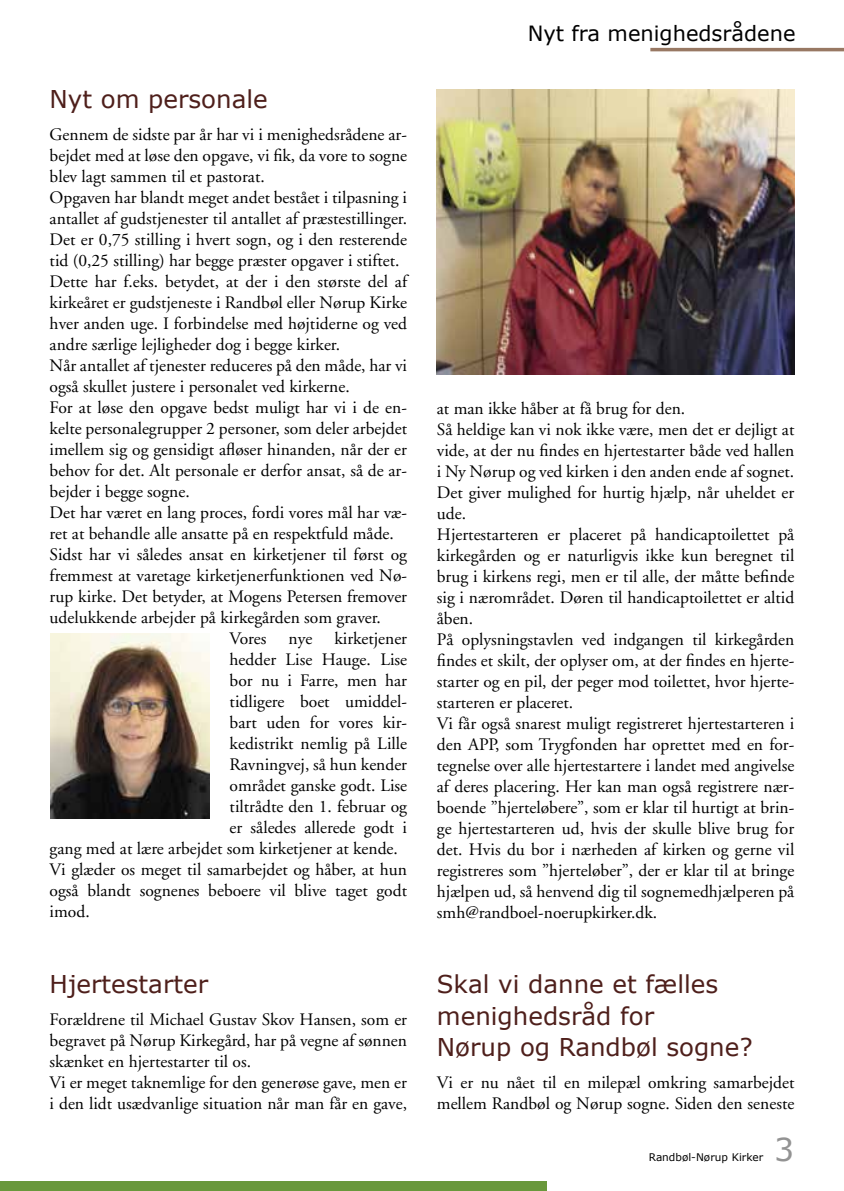
<style>
.page{position:relative;width:844px;height:1191px;background:#fff}
.page>*{position:absolute;margin:0;border:0;box-sizing:border-box;transform-origin:0 0}
.t1{font:31.5px "Verdana";color:#939393}
.t2{font:24.5px/31.5px "Verdana";color:#4e1f1b}
.t3{font:21px "Verdana";color:#000}
.t4{font:17.5px/21px "Adobe Garamond";color:#000}
.t5{font:10.5px "Verdana";color:#000}
</style>
<div class="page">
<div style="left:0;top:1181px;width:546px;height:10px;background:#69983b"></div>
<hr style="left:650px;top:48px;width:193px;height:3px;background:#987863">
<img style="left:50px;top:634px;width:159px;height:185px">
<img style="left:437px;top:89px;width:357px;height:286px">
<h2 class="t2" style="left:50px;top:84px;width:219px">Nyt om personale</h2>
<p class="t4" style="left:50px;top:124px;width:359px">Gennem de sidste par år har vi i menighedsrådene ar-</p>
<p class="t4" style="left:50px;top:145px;width:359px">bejdet med at løse den opgave, vi fik, da vore to sogne</p>
<p class="t4" style="left:50px;top:166px;width:216px">blev lagt sammen til et pastorat.</p>
<p class="t4" style="left:50px;top:187px;width:359px">Opgaven har blandt meget andet bestået i tilpasning i</p>
<p class="t4" style="left:50px;top:208px;width:359px">antallet af gudstjenester til antallet af præstestillinger.</p>
<p class="t4" style="left:50px;top:229px;width:359px">Det er 0,75 stilling i hvert sogn, og i den resterende</p>
<p class="t4" style="left:50px;top:250px;width:351px">tid (0,25 stilling) har begge præster opgaver i stiftet.</p>
<p class="t4" style="left:50px;top:271px;width:359px">Dette har f.eks. betydet, at der i den største del af</p>
<p class="t4" style="left:50px;top:292px;width:359px">kirkeåret er gudstjeneste i Randbøl eller Nørup Kirke</p>
<p class="t4" style="left:50px;top:313px;width:359px">hver anden uge. I forbindelse med højtiderne og ved</p>
<p class="t4" style="left:50px;top:334px;width:292px">andre særlige lejligheder dog i begge kirker.</p>
<p class="t4" style="left:50px;top:355px;width:359px">Når antallet af tjenester reduceres på den måde, har vi</p>
<p class="t4" style="left:50px;top:376px;width:301px">også skullet justere i personalet ved kirkerne.</p>
<p class="t4" style="left:50px;top:397px;width:359px">For at løse den opgave bedst muligt har vi i de en-</p>
<p class="t4" style="left:50px;top:418px;width:359px">kelte personalegrupper 2 personer, som deler arbejdet</p>
<p class="t4" style="left:50px;top:439px;width:359px">imellem sig og gensidigt afløser hinanden, når der er</p>
<p class="t4" style="left:50px;top:460px;width:359px">behov for det. Alt personale er derfor ansat, så de ar-</p>
<p class="t4" style="left:50px;top:481px;width:142px">bejder i begge sogne.</p>
<p class="t4" style="left:50px;top:502px;width:359px">Det har været en lang proces, fordi vores mål har væ-</p>
<p class="t4" style="left:50px;top:523px;width:346px">ret at behandle alle ansatte på en respektfuld måde.</p>
<p class="t4" style="left:50px;top:544px;width:359px">Sidst har vi således ansat en kirketjener til først og</p>
<p class="t4" style="left:50px;top:565px;width:359px">fremmest at varetage kirketjenerfunktionen ved Nø-</p>
<p class="t4" style="left:50px;top:586px;width:359px">rup kirke. Det betyder, at Mogens Petersen fremover</p>
<p class="t4" style="left:50px;top:607px;width:332px">udelukkende arbejder på kirkegården som graver.</p>
<p class="t4" style="left:229px;top:628px;width:38px">Vores</p>
<p class="t4" style="left:288px;top:628px;width:25px">nye</p>
<p class="t4" style="left:334px;top:628px;width:74px">kirketjener</p>
<p class="t4" style="left:229px;top:649px;width:179px">hedder Lise Hauge. Lise</p>
<p class="t4" style="left:229px;top:670px;width:179px">bor nu i Farre, men har</p>
<p class="t4" style="left:229px;top:691px;width:179px">tidligere boet umiddel-</p>
<p class="t4" style="left:229px;top:712px;width:179px">bart uden for vores kir-</p>
<p class="t4" style="left:229px;top:733px;width:179px">kedistrikt nemlig på Lille</p>
<p class="t4" style="left:229px;top:754px;width:179px">Ravningvej, så hun kender</p>
<p class="t4" style="left:229px;top:775px;width:179px">området ganske godt. Lise</p>
<p class="t4" style="left:229px;top:796px;width:179px">tiltrådte den 1. februar og</p>
<p class="t4" style="left:229px;top:817px;width:179px">er således allerede godt i</p>
<p class="t4" style="left:50px;top:838px;width:350px">gang med at lære arbejdet som kirketjener at kende.</p>
<p class="t4" style="left:50px;top:859px;width:359px">Vi glæder os meget til samarbejdet og håber, at hun</p>
<p class="t4" style="left:50px;top:880px;width:359px">også blandt sognenes beboere vil blive taget godt</p>
<p class="t4" style="left:50px;top:901px;width:42px">imod.</p>
<h2 class="t2" style="left:50px;top:969px;width:160px">Hjertestarter</h2>
<p class="t4" style="left:50px;top:1009px;width:359px">Forældrene til Michael Gustav Skov Hansen, som er begravet på Nørup Kirkegård, har på vegne af sønnen skænket en hjertestarter til os.<br>Vi er meget taknemlige for den generøse gave, men er i den lidt usædvanlige situation når man får en gave,</p>
<p class="t3" style="left:527px;top:20px;width:269px">Nyt fra menighedsrådene</p>
<p class="t4" style="left:437px;top:398px;width:359px">at man ikke håber at få brug for den.<br>Så heldige kan vi nok ikke være, men det er dejligt at vide, at der nu findes en hjertestarter både ved hallen i Ny Nørup og ved kirken i den anden ende af sognet.<br>Det giver mulighed for hurtig hjælp, når uheldet er ude.<br>Hjertestarteren er placeret på handicaptoilettet på kirkegården og er naturligvis ikke kun beregnet til brug i kirkens regi, men er til alle, der måtte befinde sig i nærområdet. Døren til handicaptoilettet er altid åben.<br>På oplysningstavlen ved indgangen til kirkegården findes et skilt, der oplyser om, at der findes en hjerte&shy;starter og en pil, der peger mod toilettet, hvor hjerte&shy;starteren er placeret.<br>Vi får også snarest muligt registreret hjertestarteren i den APP, som Trygfonden har oprettet med en for&shy;tegnelse over alle hjertestartere i landet med angivelse af deres placering. Her kan man også registrere nær&shy;boende ”hjerteløbere”, som er klar til hurtigt at brin&shy;ge hjertestarteren ud, hvis der skulle blive brug for det. Hvis du bor i nærheden af kirken og gerne vil registreres som ”hjerteløber”, der er klar til at bringe hjælpen ud, så henvend dig til sognemedhjælperen på smh@randboel-noerupkirker.dk.</p>
<h2 class="t2" style="left:437px;top:969px;width:317px">Skal vi danne et fælles menighedsråd for<br>Nørup og Randbøl sogne?</h2>
<p class="t4" style="left:437px;top:1072px;width:359px">Vi er nu nået til en milepæl omkring samarbejdet mellem Randbøl og Nørup sogne. Siden den seneste</p>
<p class="t5" style="left:648px;top:1150px;width:116px">Randbøl-Nørup Kirker</p>
<h1 class="t1" style="left:774px;top:1129px;width:22px">3</h1>
</div>
